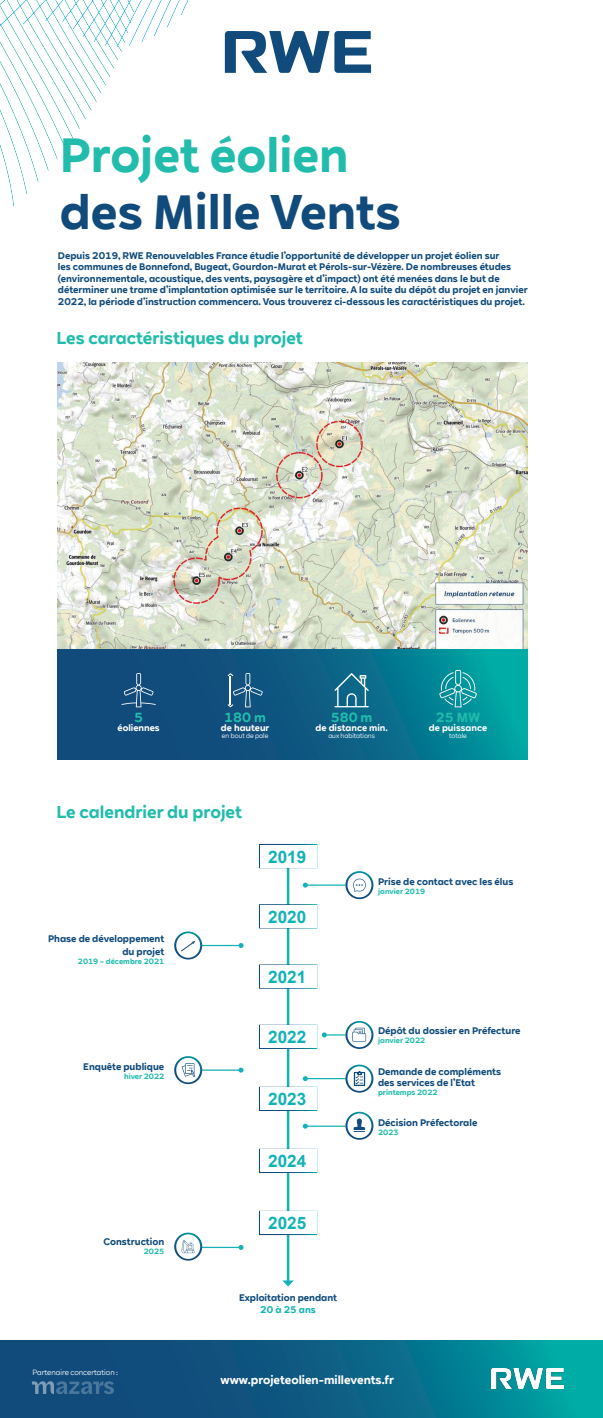
<style>
.page{position:relative;width:603px;height:1418px;background:#fff}
.page>*{position:absolute;margin:0;border:0;box-sizing:border-box;transform-origin:0 0}
.t1{font:700 47.77px "RWE Sans";color:#104b7b}
.t2{font:700 47.77px "RWE Sans";color:#22bcac}
.t3{font:700 17.15px "Arial";color:#13b2b6}
.t4{font:700 16.95px "RWE Sans";color:#22bcac}
.t5{font:700 13.12px "RWE Sans";color:#22bcac}
.t6{font:700 11.7px "RWE Sans";color:#fff}
.t7{font:700 9.53px/11.4px "RWE Sans";color:#104b7b}
.t8{font:700 9.53px "RWE Sans";color:#13b2b6}
.t9{font:700 9.12px "RWE Sans";color:#fff}
.t10{font:700 7.5px "RWE Sans";color:#22bcac}
.t11{font:7.38px "RWE Sans";color:#fff}
.t12{font:6.47px "RWE Sans";color:#fff}
</style>
<div class="page">
<img style="left:0;top:0;width:225px;height:207px">
<svg style="left:58px;top:648px;width:469px;height:112px;background:#0c6687"></svg>
<svg style="left:0;top:1340px;width:602px;height:77px;background:#0b6687"></svg>
<svg style="left:227px;top:673px;width:36px;height:34px"></svg>
<svg style="left:121px;top:673px;width:35px;height:34px"></svg>
<svg style="left:334px;top:673px;width:34px;height:34px"></svg>
<img style="left:58px;top:362px;width:469px;height:286px">
<svg style="left:32px;top:1381px;width:82px;height:13px"></svg>
<img style="left:491px;top:1367px;width:72px;height:21px">
<hr style="left:287px;top:855px;width:2px;height:427px;background:#13b2b6">
<svg style="left:282px;top:1280px;width:11px;height:6px"></svg>
<div style="left:259px;top:844px;width:58px;height:24px;background:#fff;border:2px solid #fff"></div>
<div style="left:259px;top:904px;width:58px;height:24px;background:#fff;border:2px solid #fff"></div>
<div style="left:259px;top:1024px;width:58px;height:24px;background:#fff;border:2px solid #fff"></div>
<div style="left:259px;top:964px;width:58px;height:24px;background:#fff;border:2px solid #fff"></div>
<div style="left:259px;top:1086px;width:58px;height:24px;background:#fff;border:2px solid #fff"></div>
<div style="left:259px;top:1148px;width:58px;height:24px;background:#fff;border:2px solid #fff"></div>
<div style="left:259px;top:1210px;width:58px;height:24px;background:#fff;border:2px solid #fff"></div>
<hr style="left:305px;top:884px;width:40px;height:1px;background:#13b2b6">
<svg style="left:302px;top:882px;width:6px;height:5px"></svg>
<hr style="left:201px;top:944px;width:40px;height:2px;background:#13b2b6">
<svg style="left:238px;top:943px;width:5px;height:5px"></svg>
<hr style="left:201px;top:1069px;width:40px;height:1px;background:#13b2b6">
<svg style="left:238px;top:1067px;width:5px;height:5px"></svg>
<hr style="left:201px;top:1246px;width:40px;height:1px;background:#13b2b6">
<svg style="left:238px;top:1245px;width:5px;height:4px"></svg>
<svg style="left:321px;top:1032px;width:24px;height:5px"></svg>
<hr style="left:305px;top:1077px;width:40px;height:2px;background:#13b2b6">
<svg style="left:302px;top:1076px;width:6px;height:5px"></svg>
<hr style="left:305px;top:1125px;width:40px;height:1px;background:#13b2b6">
<svg style="left:302px;top:1123px;width:6px;height:5px"></svg>
<svg style="left:439px;top:670px;width:37px;height:37px"></svg>
<svg style="left:345px;top:1020px;width:28px;height:28px"></svg>
<svg style="left:347px;top:1022px;width:24px;height:25px"></svg>
<svg style="left:352px;top:1027px;width:14px;height:14px"></svg>
<svg style="left:345px;top:871px;width:28px;height:28px"></svg>
<svg style="left:347px;top:872px;width:24px;height:25px"></svg>
<svg style="left:174px;top:931px;width:28px;height:28px"></svg>
<div style="left:176px;top:933px;width:24px;height:24px;background:#fff;border-radius:50%"></div>
<svg style="left:345px;top:1064px;width:28px;height:28px"></svg>
<svg style="left:347px;top:1066px;width:24px;height:24px"></svg>
<svg style="left:354px;top:1071px;width:11px;height:14px"></svg>
<svg style="left:174px;top:1056px;width:28px;height:28px"></svg>
<div style="left:176px;top:1057px;width:24px;height:25px;background:#fff;border-radius:50%"></div>
<svg style="left:181px;top:1063px;width:14px;height:14px"></svg>
<svg style="left:345px;top:1111px;width:28px;height:28px"></svg>
<div style="left:347px;top:1113px;width:24px;height:25px;background:#fff;border-radius:50%"></div>
<svg style="left:353px;top:1118px;width:12px;height:13px"></svg>
<svg style="left:174px;top:1232px;width:28px;height:28px"></svg>
<div style="left:176px;top:1234px;width:24px;height:24px;background:#fff;border-radius:50%"></div>
<svg style="left:182px;top:1240px;width:13px;height:13px"></svg>
<svg style="left:353px;top:878px;width:12px;height:13px"></svg>
<svg style="left:225px;top:31px;width:146px;height:42px"></svg>
<svg style="left:181px;top:941px;width:14px;height:11px"></svg>
<h1 class="t2" style="left:60px;top:124px;width:290px">Projet éolien</h1>
<h1 class="t1" style="left:60px;top:182px;width:342px">des Mille Vents</h1>
<p class="t7" style="left:58px;top:250px;width:471px">Depuis 2019, RWE Renouvelables France étudie l’opportunité de développer un projet éolien sur<br>les communes de Bonnefond, Bugeat, Gourdon-Murat et Pérols-sur-Vézère. De nombreuses études (environnementale, acoustique, des vents, paysagère et d’impact) ont été menées dans le but de déterminer une trame d’implantation optimisée sur le territoire. A la suite du dépôt du projet en janvier 2022, la période d’instruction commencera. Vous trouverez ci-dessous les caractéristiques du projet.</p>
<h3 class="t4" style="left:57px;top:327px;width:247px">Les caractéristiques du projet</h3>
<h3 class="t5" style="left:134px;top:708px;width:10px">5</h3>
<p class="t9" style="left:118px;top:722px;width:43px">éoliennes</p>
<h3 class="t5" style="left:224px;top:708px;width:43px">180 m</h3>
<p class="t9" style="left:221px;top:722px;width:50px">de hauteur</p>
<p class="t12" style="left:222px;top:732px;width:48px">en bout de pale</p>
<h3 class="t5" style="left:330px;top:708px;width:43px">580 m</h3>
<p class="t9" style="left:315px;top:722px;width:74px">de distance min.</p>
<p class="t12" style="left:328px;top:732px;width:48px">aux habitations</p>
<h3 class="t5" style="left:435px;top:708px;width:46px">25 MW</h3>
<p class="t9" style="left:428px;top:722px;width:60px">de puissance</p>
<p class="t12" style="left:449px;top:732px;width:19px">totale</p>
<h3 class="t4" style="left:57px;top:800px;width:187px">Le calendrier du projet</h3>
<p class="t7" style="left:48px;top:931px;width:118px;line-height:13.2px;text-align:right">Phase de développement du projet</p>
<p class="t10" style="left:78px;top:956px;width:88px">2019 – décembre 2021</p>
<p class="t7" style="left:83px;top:1061px;width:82px">Enquête publique</p>
<p class="t10" style="left:124px;top:1071px;width:42px">hiver 2022</p>
<p class="t7" style="left:103px;top:1235px;width:62px">Construction</p>
<p class="t10" style="left:144px;top:1246px;width:22px">2025</p>
<h2 class="t3" style="left:268px;top:845px;width:40px">2019</h2>
<h2 class="t3" style="left:268px;top:905px;width:40px">2020</h2>
<h2 class="t3" style="left:268px;top:965px;width:40px">2021</h2>
<h2 class="t3" style="left:268px;top:1025px;width:40px">2022</h2>
<h2 class="t3" style="left:268px;top:1087px;width:40px">2023</h2>
<h2 class="t3" style="left:268px;top:1149px;width:40px">2024</h2>
<h2 class="t3" style="left:268px;top:1211px;width:40px">2025</h2>
<p class="t7" style="left:378px;top:876px;width:137px">Prise de contact avec les élus</p>
<p class="t10" style="left:378px;top:886px;width:49px">janvier 2019</p>
<p class="t7" style="left:378px;top:1024px;width:144px">Dépôt du dossier en Préfecture</p>
<p class="t10" style="left:378px;top:1035px;width:49px">janvier 2022</p>
<p class="t7" style="left:378px;top:1065px;width:124px">Demande de compléments des services de l’Etat</p>
<p class="t10" style="left:378px;top:1087px;width:61px">printemps 2022</p>
<p class="t7" style="left:378px;top:1116px;width:101px">Décision Préfectorale</p>
<p class="t10" style="left:378px;top:1127px;width:22px">2023</p>
<p class="t11" style="left:33px;top:1367px;width:87px">Partenaire concertation :</p>
<p class="t7" style="left:239px;top:1292px;width:99px">Exploitation pendant</p>
<p class="t8" style="left:260px;top:1303px;width:57px">20 à 25 ans</p>
<p class="t6" style="left:220px;top:1372px;width:175px">www.projeteolien-millevents.fr</p>
</div>
